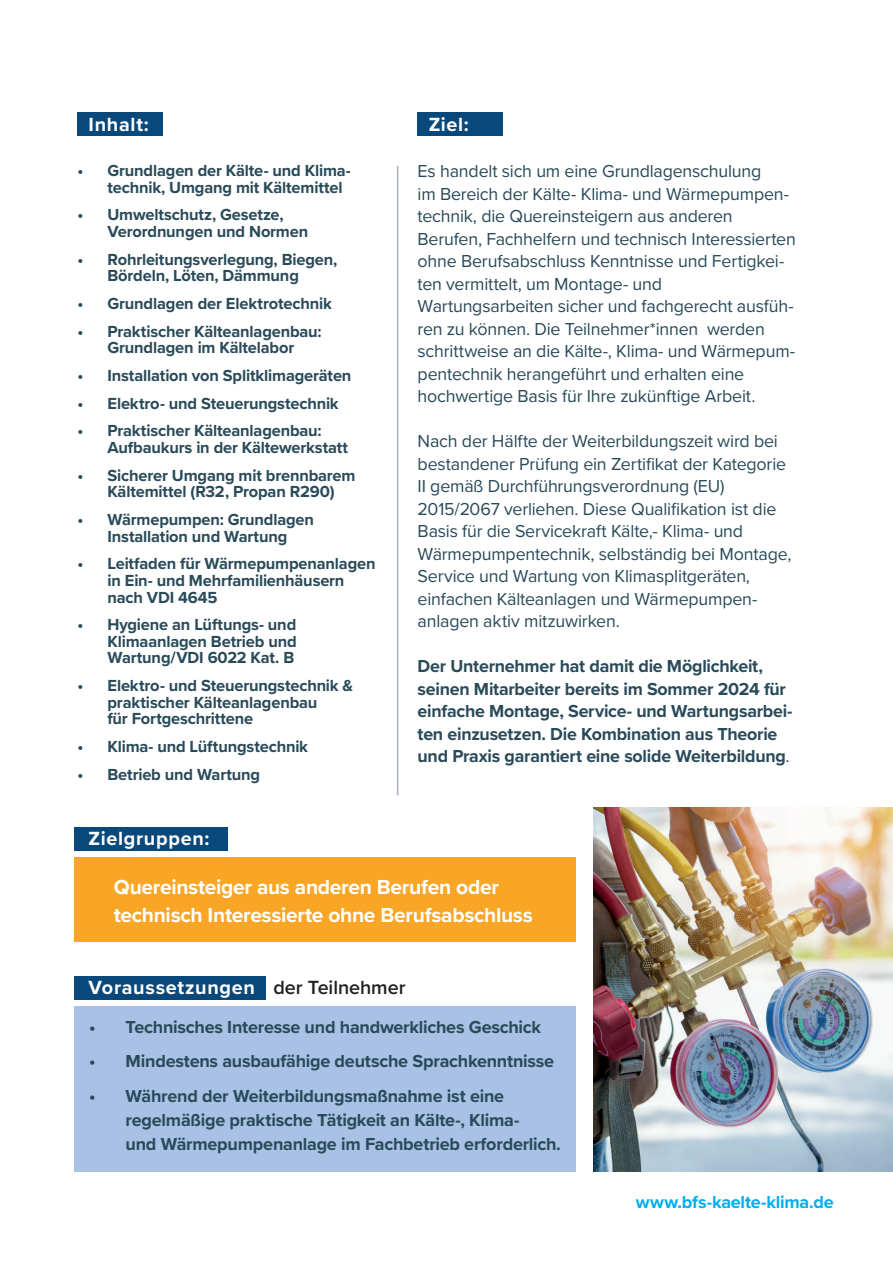
<style>
.page{position:relative;width:893px;height:1263px;background:#fff}
.page>*{position:absolute;margin:0;border:0;box-sizing:border-box;transform-origin:0 0}
.t1{font:700 21px/28.5px "Proxima Nova";letter-spacing:-.015em;color:#fff}
.t2{font:700 19.8px "Proxima Nova";letter-spacing:.035em;color:#fff}
.t3{font:18px/22.5px "Proxima Nova";letter-spacing:-.01em;color:#294a59}
.t4{font:700 18px/22.5px "Proxima Nova";letter-spacing:-.015em;color:#294a59}
.t5{font:700 18px "Proxima Nova";letter-spacing:-.01em;color:#00aeef}
.t6{font:700 16.65px/16.6px "Proxima Nova";letter-spacing:-.01em;color:#294a59}
.s1{font-weight:400}
.s2{font-weight:600;color:#231f20}
</style>
<div class="page">
<div style="left:78px;top:113px;width:85px;height:23px;background:#08487a"></div>
<div style="left:418px;top:113px;width:85px;height:23px;background:#08487a"></div>
<div style="left:74px;top:1006px;width:502px;height:165px;background:#a8c1e4"></div>
<div style="left:74px;top:857px;width:502px;height:84px;background:#f9a526"></div>
<div style="left:74px;top:827px;width:154px;height:23px;background:#08487a"></div>
<div style="left:74px;top:976px;width:192px;height:23px;background:#08487a"></div>
<img style="left:594px;top:807px;width:299px;height:364px">
<hr style="left:397px;top:166px;width:1px;height:629px;background:#abb1c8">
<p class="t2" style="left:89px;top:110px;width:62px">Inhalt:</p>
<p class="t2" style="left:429px;top:110px;width:42px">Ziel:</p>
<p class="t6" style="left:107px;top:162px;width:245px;text-indent:-30px">• Grundlagen der Kälte- und Klima&shy;technik, Umgang mit Kältemittel</p>
<p class="t6" style="left:107px;top:206px;width:202px;text-indent:-30px">• Umweltschutz, Gesetze,<br>Verordnungen und Normen</p>
<p class="t6" style="left:77px;top:250px;width:262px;text-align:center">• Rohrleitungsverlegung, Biegen,<br>Bördeln, Löten, Dämmung</p>
<p class="t6" style="left:77px;top:295px;width:256px">• Grundlagen der Elektrotechnik</p>
<p class="t6" style="left:77px;top:322px;width:246px;text-align:center">• Praktischer Kälteanlagenbau:<br>Grundlagen im Kältelabor</p>
<p class="t6" style="left:77px;top:367px;width:276px">• Installation von Splitklimageräten</p>
<p class="t6" style="left:77px;top:394px;width:263px">• Elektro- und Steuerungstechnik</p>
<p class="t6" style="left:107px;top:422px;width:242px;text-indent:-30px">• Praktischer Kälteanlagenbau:<br>Aufbaukurs in der Kältewerkstatt</p>
<p class="t6" style="left:77px;top:466px;width:280px;text-align:center">• Sicherer Umgang mit brennbarem<br>Kältemittel (R32, Propan R290)</p>
<p class="t6" style="left:77px;top:511px;width:238px;text-align:center">• Wärmepumpen: Grundlagen<br>Installation und Wartung</p>
<p class="t6" style="left:107px;top:555px;width:270px;text-indent:-30px">• Leitfaden für Wärmepumpenanlagen in Ein- und Mehrfamilienhäusern nach VDI 4645</p>
<p class="t6" style="left:107px;top:616px;width:191px;text-align:justify;text-indent:-30px">• Hygiene an Lüftungs- und Klimaanlagen Betrieb und Wartung/VDI 6022 Kat. B</p>
<p class="t6" style="left:107px;top:677px;width:247px;text-indent:-30px">• Elektro- und Steuerungstechnik &amp; praktischer Kälteanlagenbau<br>für Fortgeschrittene</p>
<p class="t6" style="left:77px;top:738px;width:232px">• Klima- und Lüftungstechnik</p>
<p class="t6" style="left:77px;top:765px;width:184px">• Betrieb und Wartung</p>
<p class="t2" style="left:89px;top:824px;width:122px">Zielgruppen:</p>
<p class="t3" style="left:418px;top:159px;width:380px">Es handelt sich um eine Grundlagenschulung<br>im Bereich der Kälte- Klima- und Wärmepumpen&shy;technik, die Quer einsteigern aus anderen Berufen, Fachhelfern und technisch Interessierten ohne Berufsabschluss Kenntnisse und Fertigkei&shy;ten vermittelt, um Montage- und Wartungsarbeiten sicher und fachgerecht ausfüh&shy;ren zu können. Die Teilnehmer*innen werden schrittweise an die Kälte-, Klima- und Wärmepum&shy;pentechnik herangeführt und erhalten eine hochwertige Basis für Ihre zukünftige Arbeit.</p>
<p class="t3" style="left:418px;top:429px;width:375px">Nach der Hälfte der Weiterbildungszeit wird bei bestandener Prüfung ein Zertifikat der Kategorie II gemäß Durchführungsverordnung (EU)<br>2015/2067 verliehen. Diese Qualifikation ist die Basis für die Servicekraft Kälte,- Klima- und Wärmepumpentechnik, selbständig bei Montage, Service und Wartung von Klimasplitgeräten, einfachen Kälteanlagen und Wärmepumpen&shy;anlagen aktiv mitzuwirken.</p>
<p class="t4" style="left:418px;top:655px;width:376px">Der Unternehmer hat damit die Möglichkeit, seinen Mitarbeiter bereits im Sommer 2024 für einfache Montage, Service- und Wartungsarbei&shy;ten einzusetzen. Die Kombination aus Theorie und Praxis garantiert eine solide Weiterbildung<span class="s1">.</span></p>
<p class="t1" style="left:114px;top:872px;width:420px">Quereinsteiger aus anderen Berufen oder technisch Interessierte ohne Berufsab schluss</p>
<p class="t2" style="left:89px;top:973px;width:319px">Voraussetzungen <span class="s2">der Teilnehmer</span></p>
<p class="t4" style="left:89px;top:1015px;width:453px">• Technisches Interesse und handwerkliches Geschick</p>
<p class="t4" style="left:89px;top:1050px;width:466px">• Mindestens ausbaufähige deutsche Sprachkenntnisse</p>
<p class="t4" style="left:126px;top:1083px;width:437px;line-height:24px;text-indent:-36px">• Während der Weiterbildungsmaßnahme ist eine regelmäßige praktische Tätigkeit an Kälte-, Klima-<br>und Wärmepumpenanlage im Fachbetrieb erforderlich.</p>
<p class="t5" style="left:636px;top:1188px;width:199px">www.bfs-kaelte-klima.de</p>
</div>
